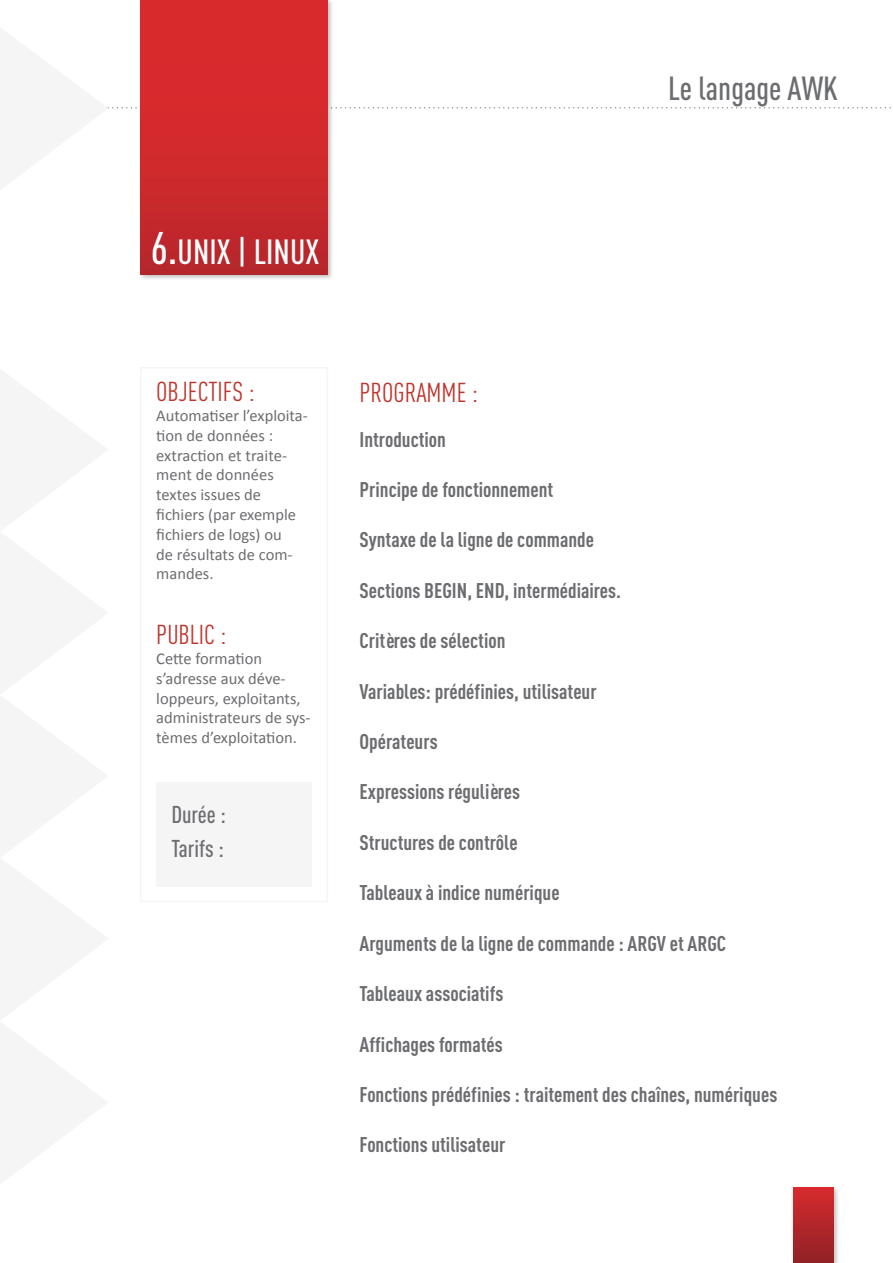
<style>
.page{position:relative;width:893px;height:1263px;background:#fff}
.page>*{position:absolute;margin:0;border:0;box-sizing:border-box;transform-origin:0 0}
.t1{font:500 34.5px "DIN Cond";color:#fff}
.t2{font:500 33px "DIN Cond";color:#6c6d70}
.t3{font:27px "DIN Cond";color:#bd362d}
.t4{font:500 24px "DIN Cond";color:#6c6d70}
.t5{font:700 21px "DIN Cond";color:#6c6d70}
.t6{font:16.5px/19.8px "Calibri";color:#6c6d70}
.s1{font-size:45px}
</style>
<div class="page">
<div style="left:790px;top:1185px;width:50px;height:78px;background:#231f20;opacity:.3"></div>
<div style="left:793px;top:1187px;width:40px;height:76px;background:linear-gradient(to bottom,#d62b2e,#912126)"></div>
<div style="left:138px;top:0;width:196px;height:281px;background:#231f20;opacity:.3"></div>
<div style="left:141px;top:0;width:186px;height:275px;background:linear-gradient(to bottom,#e02a2e,#bd282b)"></div>
<div style="left:156px;top:782px;width:155px;height:105px;background:#f5f5f6"></div>
<p class="t2" style="left:668px;top:69px;width:171px">Le langage AWK</p>
<p class="t1" style="left:151px;top:231px;width:170px"><span class="s1">6.</span>UNIX | LINUX</p>
<p class="t3" style="left:156px;top:376px;width:100px">OBJECTIFS :</p>
<p class="t6" style="left:156px;top:405px;width:153px">Automatiser l’exploita&shy;tion de données :</p>
<p class="t6" style="left:156px;top:444px;width:141px">extraction et traite&shy;ment de données textes issues de fichiers (par exemple fichiers de logs) ou de résultats de com&shy;mandes.</p>
<p class="t3" style="left:156px;top:619px;width:72px">PUBLIC :</p>
<p class="t6" style="left:156px;top:648px;width:156px">Cette formation s’adresse aux déve&shy;loppeurs, exploitants, administrateurs de sys&shy;tèmes d’exploitation.</p>
<p class="t4" style="left:171px;top:800px;width:56px">Durée :</p>
<p class="t4" style="left:171px;top:834px;width:54px">Tarifs :</p>
<p class="t3" style="left:360px;top:376px;width:120px">PROGRAMME :</p>
<p class="t5" style="left:360px;top:426px;width:88px">Introduction</p>
<p class="t5" style="left:360px;top:477px;width:195px">Principe de fonctionnement</p>
<p class="t5" style="left:360px;top:527px;width:236px">Syntaxe de la ligne de commande</p>
<p class="t5" style="left:360px;top:578px;width:263px">Sections BEGIN, END, intermédiaires.</p>
<p class="t5" style="left:360px;top:628px;width:147px">Critères de sélection</p>
<p class="t5" style="left:360px;top:678px;width:239px">Variables: prédéfinies, utilisateur</p>
<p class="t5" style="left:360px;top:729px;width:80px">Opérateurs</p>
<p class="t5" style="left:360px;top:779px;width:162px">Expressions régulières</p>
<p class="t5" style="left:360px;top:830px;width:160px">Structures de contrôle</p>
<p class="t5" style="left:360px;top:880px;width:202px">Tableaux à indice numérique</p>
<p class="t5" style="left:360px;top:930px;width:368px">Arguments de la ligne de commande : ARGV et ARGC</p>
<p class="t5" style="left:360px;top:981px;width:145px">Tableaux associatifs</p>
<p class="t5" style="left:360px;top:1031px;width:145px">Affichages formatés</p>
<p class="t5" style="left:360px;top:1082px;width:419px">Fonctions prédéfinies : traitement des chaînes, numériques</p>
<p class="t5" style="left:360px;top:1132px;width:147px">Fonctions utilisateur</p>
</div>
